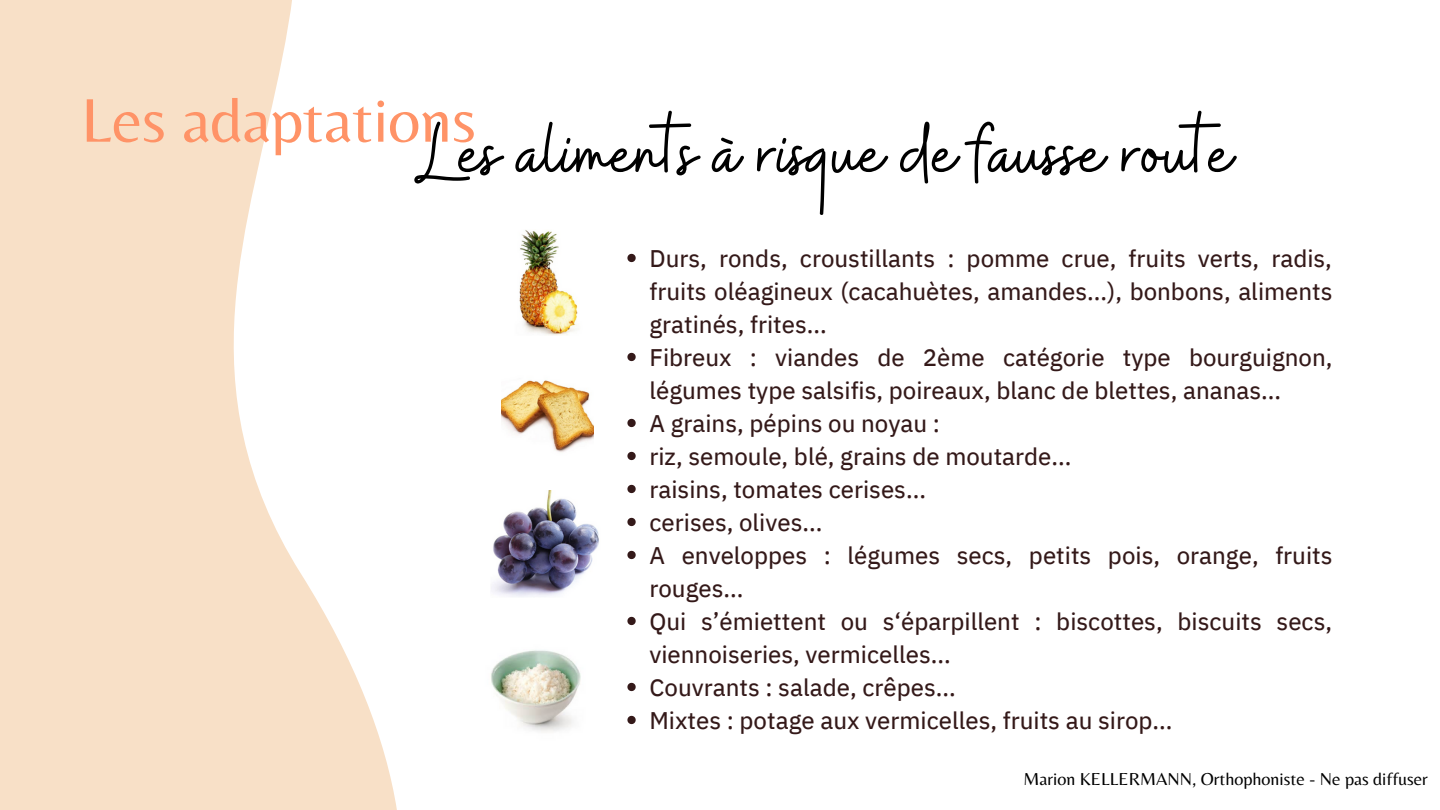
<style>
.page{position:relative;width:1440px;height:810px;background:#fff}
.page>*{position:absolute;margin:0;border:0;box-sizing:border-box;transform-origin:0 0}
.t1{font:86px "Buffalo";color:#000}
.t2{font:64px "Belleza";color:#ff9367}
.t3{font:24px/33px "IBM Plex Sans Hebrew Text";color:#341919}
.t4{font:18px "Belleza";color:#000}
</style>
<div class="page">
<svg style="left:0;top:0;width:633px;height:810px"></svg>
<img style="left:495px;top:230px;width:105px;height:106px">
<img style="left:501px;top:370px;width:93px;height:86px">
<img style="left:491px;top:490px;width:109px;height:107px">
<img style="left:482px;top:632px;width:111px;height:112px">
<svg style="left:627px;top:254px;width:9px;height:8px"></svg>
<svg style="left:627px;top:353px;width:9px;height:8px"></svg>
<svg style="left:627px;top:419px;width:9px;height:8px"></svg>
<svg style="left:627px;top:452px;width:9px;height:8px"></svg>
<svg style="left:627px;top:485px;width:9px;height:8px"></svg>
<svg style="left:627px;top:518px;width:9px;height:8px"></svg>
<svg style="left:627px;top:551px;width:9px;height:8px"></svg>
<svg style="left:627px;top:617px;width:9px;height:8px"></svg>
<svg style="left:627px;top:683px;width:9px;height:8px"></svg>
<svg style="left:627px;top:716px;width:9px;height:8px"></svg>
<p class="t2" style="left:81px;top:82px;width:397px">Les adaptations</p>
<p class="t1" style="left:417px;top:98px;width:817px">Les aliments à risque de fausse route</p>
<p class="t3" style="left:649px;top:241px;width:685px;text-align:justify">Durs, ronds, croustillants : pomme crue, fruits verts, radis, fruits oléagineux (cacahuètes, amandes...), bonbons, aliments gratinés, frites...</p>
<p class="t3" style="left:649px;top:340px;width:685px">Fibreux : viandes de 2ème catégorie type bourguignon, légumes type salsifis, poireaux, blanc de blettes, ananas...</p>
<p class="t3" style="left:649px;top:406px;width:292px">A grains, pépins ou noyau :</p>
<p class="t3" style="left:649px;top:439px;width:424px">riz, semoule, blé, grains de moutarde...</p>
<p class="t3" style="left:649px;top:472px;width:278px">raisins, tomates cerises...</p>
<p class="t3" style="left:649px;top:505px;width:175px">cerises, olives...</p>
<p class="t3" style="left:649px;top:538px;width:685px">A enveloppes : légumes secs, petits pois, orange, fruits rouges...</p>
<p class="t3" style="left:649px;top:604px;width:684px">Qui s’émiettent ou s‘éparpillent : biscottes, biscuits secs, viennoiseries, vermicelles...</p>
<p class="t3" style="left:649px;top:670px;width:308px">Couvrants : salade, crêpes...</p>
<p class="t3" style="left:649px;top:703px;width:525px">Mixtes : potage aux vermicelles, fruits au sirop...</p>
<p class="t4" style="left:1024px;top:768px;width:406px">Marion KELLERMANN, Orthophoniste - Ne pas diffuser</p>
</div>
